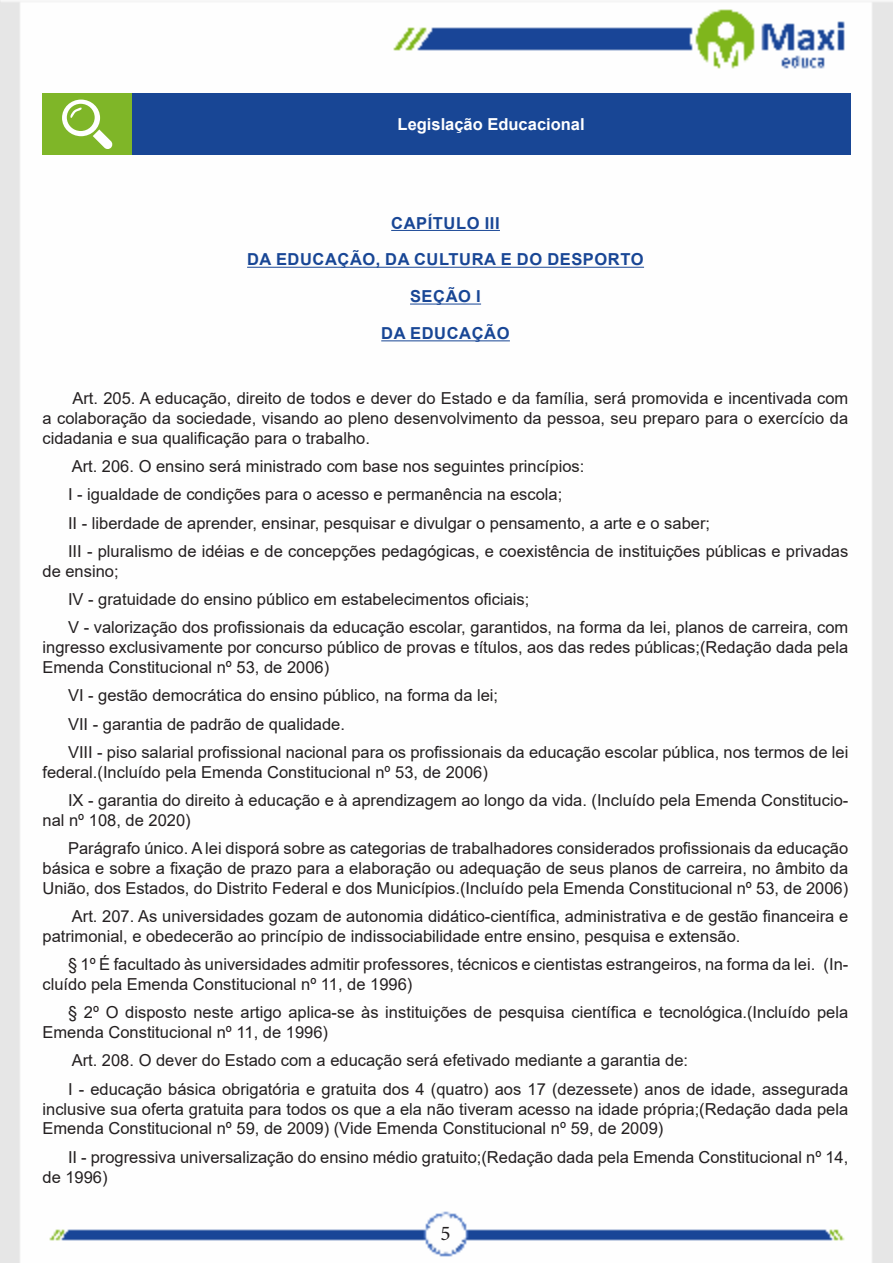
<style>
.page{position:relative;width:893px;height:1263px;background:#fff}
.page>*{position:absolute;margin:0;border:0;box-sizing:border-box;transform-origin:0 0}
.t1{font:21px "Minion Pro";color:#231f20}
.TEXTO_BASE{font:16.5px/19.8px "Arial";color:#231f20}
.TITULO_EM_CAIXAS__AS{font:700 16.5px "Arial";letter-spacing:.035em;color:#184695}
.Titulo_de_Caixa{font:700 16.5px "Arial";color:#fff}
.Sem_Espaço{font:700 16.5px "Arial";letter-spacing:.035em;color:#184695}
</style>
<div class="page">
<img style="left:0;top:0;width:893px;height:1263px">
<hr style="left:391px;top:230px;width:109px;height:1px;background:#184695">
<hr style="left:247px;top:267px;width:397px;height:1px;background:#184695">
<hr style="left:410px;top:304px;width:71px;height:1px;background:#184695">
<hr style="left:381px;top:340px;width:129px;height:1px;background:#184695">
<div style="left:43px;top:94px;width:89px;height:61px;background:#7fb628"></div>
<div style="left:132px;top:94px;width:718px;height:61px;background:#184695"></div>
<svg style="left:62px;top:100px;width:51px;height:49px"></svg>
<p class="Titulo_de_Caixa" style="left:398px;top:113px;width:189px">Legislação Educacional</p>
<p class="Sem_Espaço" style="left:391px;top:211px;width:110px">CAPÍTULO III</p>
<p class="TITULO_EM_CAIXAS__AS" style="left:247px;top:248px;width:398px">DA EDUCAÇÃO, DA CULTURA E DO DESPORTO</p>
<p class="TITULO_EM_CAIXAS__AS" style="left:410px;top:285px;width:72px">SEÇÃO I</p>
<p class="TITULO_EM_CAIXAS__AS" style="left:381px;top:322px;width:130px">DA EDUCAÇÃO</p>
<p class="TEXTO_BASE" style="left:43px;top:388px;width:807px;text-align:justify;text-indent:30px">Art. 205. A educação, direito de todos e dever do Estado e da família, será promovida e incentivada com a colaboração da sociedade, visando ao pleno desenvolvimento da pessoa, seu preparo para o exercício da cidadania e sua qualificação para o trabalho.</p>
<p class="TEXTO_BASE" style="left:72px;top:456px;width:514px">Art. 206. O ensino será ministrado com base nos seguintes princípios:</p>
<p class="TEXTO_BASE" style="left:68px;top:485px;width:496px">I - igualdade de condições para o acesso e permanência na escola;</p>
<p class="TEXTO_BASE" style="left:68px;top:513px;width:644px">II - liberdade de aprender, ensinar, pesquisar e divulgar o pensamento, a arte e o saber;</p>
<p class="TEXTO_BASE" style="left:43px;top:541px;width:807px;text-indent:26px">III - pluralismo de idéias e de concepções pedagógicas, e coexistência de instituições públicas e privadas de ensino;</p>
<p class="TEXTO_BASE" style="left:68px;top:589px;width:463px">IV - gratuidade do ensino público em estabelecimentos oficiais;</p>
<p class="TEXTO_BASE" style="left:43px;top:618px;width:807px;text-align:justify;text-indent:26px">V - valorização dos profissionais da educação escolar, garantidos, na forma da lei, planos de carreira, com ingresso exclusivamente por concurso público de provas e títulos, aos das redes públicas;(Redação dada pela Emenda Constitucional nº 53, de 2006)</p>
<p class="TEXTO_BASE" style="left:68px;top:686px;width:432px">VI - gestão democrática do ensino público, na forma da lei;</p>
<p class="TEXTO_BASE" style="left:68px;top:714px;width:279px">VII - garantia de padrão de qualidade.</p>
<p class="TEXTO_BASE" style="left:43px;top:742px;width:807px;text-indent:26px">VIII - piso salarial profissional nacional para os profissionais da educação escolar pública, nos termos de lei federal.(Incluído pela Emenda Constitucional nº 53, de 2006)</p>
<p class="TEXTO_BASE" style="left:43px;top:790px;width:807px;text-indent:26px">IX - garantia do direito à educação e à aprendizagem ao longo da vida. (Incluído pela Emenda Constitucio&shy;nal nº 108, de 2020)</p>
<p class="TEXTO_BASE" style="left:43px;top:838px;width:807px;text-align:justify;text-indent:26px">Parágrafo único. A lei disporá sobre as categorias de trabalhadores considerados profissionais da educação básica e sobre a fixação de prazo para a elaboração ou adequação de seus planos de carreira, no âmbito da União, dos Estados, do Distrito Federal e dos Municípios.(Incluído pela Emenda Constitucional nº 53, de 2006)</p>
<p class="TEXTO_BASE" style="left:43px;top:906px;width:807px;text-indent:29px">Art. 207. As universidades gozam de autonomia didático-científica, administrativa e de gestão financeira e patrimonial, e obedecerão ao princípio de indissociabilidade entre ensino, pesquisa e extensão.</p>
<p class="TEXTO_BASE" style="left:43px;top:954px;width:807px;text-indent:26px">§ 1º É facultado às universidades admitir professores, técnicos e cientistas estrangeiros, na forma da lei. (In&shy;cluído pela Emenda Constitucional nº 11, de 1996)</p>
<p class="TEXTO_BASE" style="left:43px;top:1002px;width:807px;text-indent:26px">§ 2º O disposto neste artigo aplica-se às instituições de pesquisa científica e tecnológica.(Incluído pela<br>Emenda Constitucional nº 11, de 1996)</p>
<p class="TEXTO_BASE" style="left:72px;top:1051px;width:618px">Art. 208. O dever do Estado com a educação será efetivado mediante a garantia de:</p>
<p class="TEXTO_BASE" style="left:43px;top:1079px;width:807px;text-align:justify;text-indent:26px">I - educação básica obrigatória e gratuita dos 4 (quatro) aos 17 (dezessete) anos de idade, assegurada inclusive sua oferta gratuita para todos os que a ela não tiveram acesso na idade própria;(Redação dada pela Emenda Constitucional nº 59, de 2009) (Vide Emenda Constitucional nº 59, de 2009)</p>
<p class="TEXTO_BASE" style="left:43px;top:1147px;width:807px;text-indent:26px">II - progressiva universalização do ensino médio gratuito;(Redação dada pela Emenda Constitucional nº 14, de 1996)</p>
<p class="t1" style="left:440px;top:1219px;width:12px">5</p>
</div>
